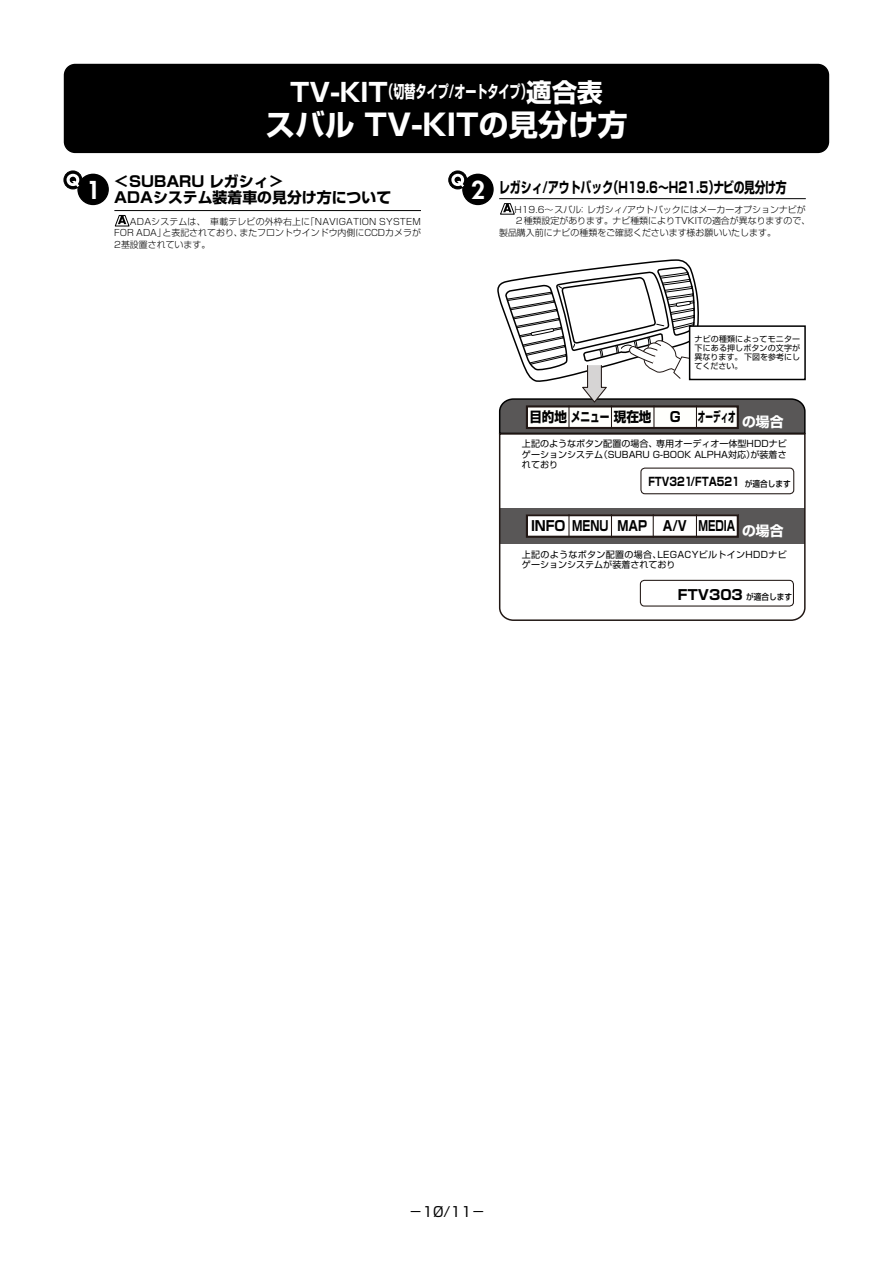
<style>
.page{position:relative;width:893px;height:1263px;background:#fff}
.page>*{position:absolute;margin:0;border:0;box-sizing:border-box;transform-origin:0 0}
.t1{font:700 29.7px "Shin Go Pro";color:#fff}
.t2{font:800 24px "Futura";color:#fff}
.t3{font:700 16.95px "Shin Go Pro";color:#fff;scale:.65 1}
.t4{font:700 14.85px/15.9px "Shin Go Pro";color:#000}
.t5{font:700 14.85px "Shin Go Pro";color:#000;scale:.73 1}
.t6{font:700 13.8px "Shin Go Pro";color:#000;scale:.91 1}
.t7{font:13.8px "Shin Go Pro";color:#000}
.t8{font:700 13.8px "Shin Go Pro";color:#000}
.t9{font:700 11.7px "Shin Go Pro";color:#000;scale:.8 1}
.t10{font:300 9px/11.7px "Shin Go Pro";color:#000;text-align:justify}
.t11{font:9px/10.6px "Shin Go Pro";color:#000;text-align:justify}
.t12{font:9px/10.6px "Shin Go Pro";letter-spacing:.03em;color:#000}
.t13{font:500 8.55px "Shin Go Pro";color:#000;scale:.9 1}
.t14{font:7.95px/9px "Shin Go Pro";letter-spacing:.02em;color:#000;text-align:justify}
.s1{font-size:25.5px}
.s2{color:#fff}
</style>
<div class="page">
<div style="left:65px;top:65px;width:763px;height:87px;background:#000;border-radius:11px"></div>
<div style="left:64px;top:64px;width:765px;height:89px;border:2px solid #000;border-radius:11px"></div>
<div style="left:78px;top:174px;width:30px;height:30px;background:#000;border-radius:50%"></div>
<div style="left:77px;top:174px;width:32px;height:31px;border:1px solid #000;border-radius:50%"></div>
<svg style="left:64px;top:171px;width:18px;height:18px"></svg>
<svg style="left:67px;top:174px;width:13px;height:14px"></svg>
<div style="left:64px;top:171px;width:18px;height:18px;border:1px solid #000;border-radius:50%"></div>
<svg style="left:115px;top:215px;width:15px;height:11px"></svg>
<hr style="left:114px;top:210px;width:307px;height:1px;background:#000">
<svg style="left:498px;top:435px;width:308px;height:186px"></svg>
<div style="left:463px;top:174px;width:30px;height:30px;background:#000;border-radius:50%"></div>
<div style="left:462px;top:174px;width:32px;height:31px;border:1px solid #000;border-radius:50%"></div>
<svg style="left:449px;top:171px;width:18px;height:18px"></svg>
<svg style="left:451px;top:174px;width:14px;height:14px"></svg>
<div style="left:449px;top:171px;width:18px;height:18px;border:1px solid #000;border-radius:50%"></div>
<svg style="left:500px;top:203px;width:15px;height:12px"></svg>
<hr style="left:499px;top:198px;width:307px;height:1px;background:#000">
<div style="left:640px;top:468px;width:154px;height:26px;border:1px solid #211714;border-radius:4px"></div>
<div style="left:640px;top:580px;width:154px;height:27px;border:1px solid #211714;border-radius:4px"></div>
<svg style="left:497px;top:259px;width:309px;height:176px"></svg>
<div style="left:527px;top:515px;width:211px;height:22px;background:#fff"></div>
<div style="left:526px;top:514px;width:213px;height:24px;border:2px solid #211714"></div>
<svg style="left:568px;top:514px;width:1px;height:22px"></svg>
<svg style="left:653px;top:514px;width:1px;height:24px"></svg>
<svg style="left:611px;top:514px;width:1px;height:24px"></svg>
<svg style="left:696px;top:514px;width:1px;height:24px"></svg>
<h3 class="t3" style="left:290px;top:79px;width:482px"><span class="s1">TV-KIT</span>（切替タイプ/オートタイプ）<span class="s1">適合表</span></h3>
<h1 class="t1" style="left:265px;top:101px;width:364px">スバル TV-KITの見分け方</h1>
<h3 class="t4" style="left:114px;top:172px;width:278px">＜SUBARU レガシィ＞<br>ADAシステム装着車の見分け方について</h3>
<p class="t10" style="left:114px;top:214px;width:308px;text-indent:16px">ADAシステムは、車載テレビの外枠右上に「NAVIGATION SYSTEM FOR ADA」と表記されており、またフロントウインドウ内側にCCDカメラが2基設置されています。</p>
<h2 class="t2" style="left:86px;top:174px;width:15px">1</h2>
<h3 class="t5" style="left:499px;top:175px;width:395px">レガシィ/アウトバック（H19.6〜H21.5）ナビの見分け方</h3>
<p class="t10" style="left:514px;top:202px;width:293px">H19.6～スバル：レガシィ/アウトバックにはメーカーオプションナビが</p>
<p class="t10" style="left:515px;top:214px;width:297px">２種類設定があります。ナビ種類によりTVKITの適合が異なりますので、</p>
<p class="t10" style="left:499px;top:226px;width:278px">製品購入前にナビの種類をご確認くださいます様お願いいたします。</p>
<h2 class="t2" style="left:471px;top:174px;width:15px">2</h2>
<p class="t14" style="left:695px;top:334px;width:107px">ナビの種類によってモニター下にある押しボタンの文字が異なります。下図を参考にしてください。</p>
<h3 class="t6" style="left:529px;top:406px;width:136px">目的地メニュー現在地</h3>
<h3 class="t6" style="left:670px;top:406px;width:127px">G オーディオ <span class="s2">の場合</span></h3>
<p class="t11" style="left:522px;top:437px;width:266px">上記のようなボタン配置の場合、専用オーディオ一体型HDDナビゲーションシステム（SUBARU G-BOOK ALPHA対応）が装着されており</p>
<p class="t13" style="left:745px;top:476px;width:53px">が適合します</p>
<p class="t9" style="left:648px;top:472px;width:116px">FTV321/FTA521</p>
<h3 class="t6" style="left:531px;top:515px;width:279px">INFO MENU MAP A/V MEDIA <span class="s2">の場合</span></h3>
<p class="t12" style="left:522px;top:548px;width:266px">上記のようなボタン配置の場合、LEGACYビルトインHDDナビゲーションシステムが装着されており</p>
<h3 class="t8" style="left:678px;top:583px;width:67px">FTV303</h3>
<p class="t13" style="left:746px;top:589px;width:53px">が適合します</p>
<h3 class="t7" style="left:409px;top:1201px;width:78px">−10/11−</h3>
</div>
